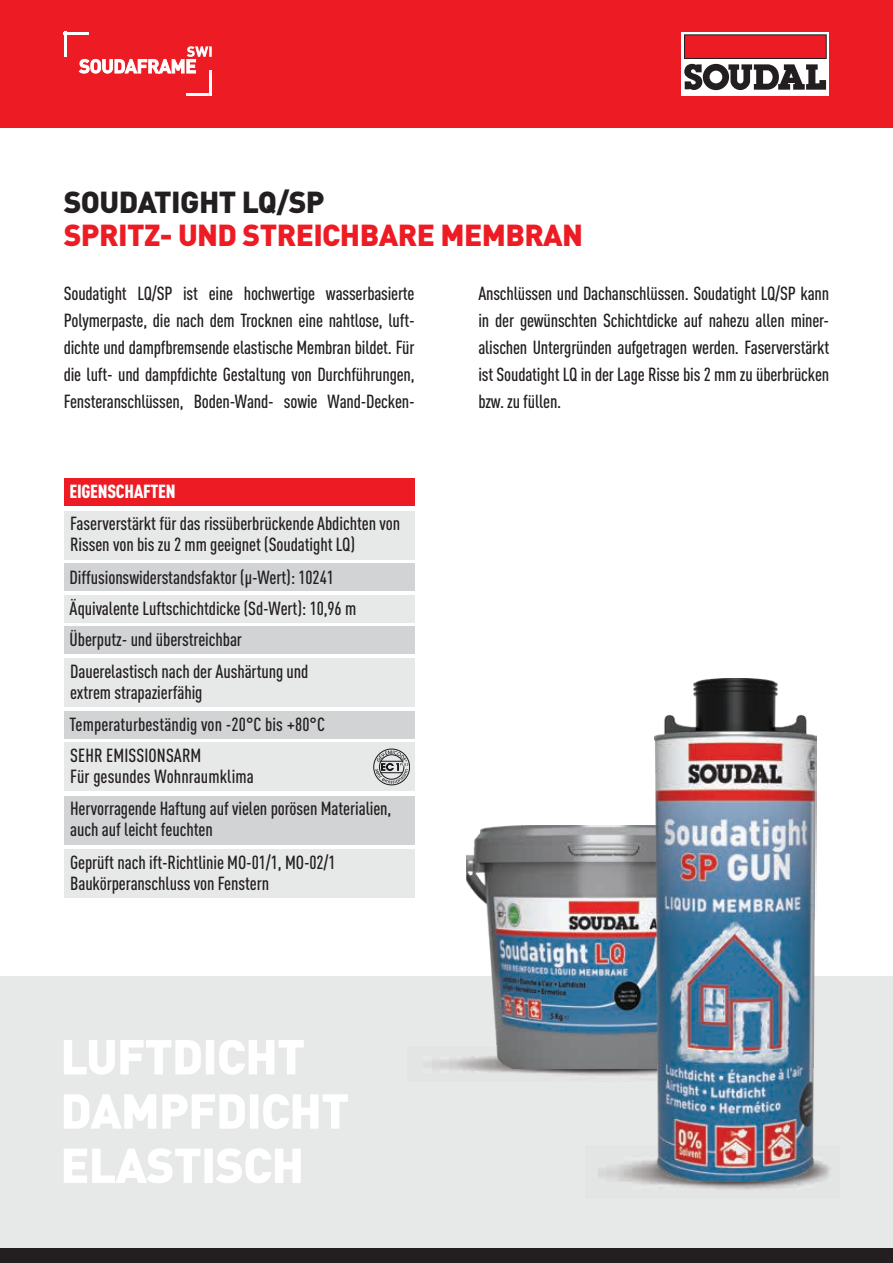
<style>
.page{position:relative;width:893px;height:1263px;background:#fff}
.page>*{position:absolute;margin:0;border:0;box-sizing:border-box;transform-origin:0 0}
.t1{font:900 30px "DIN Pro";letter-spacing:-.02em;color:#ed1c24}
.t2{font:900 30px "DIN Pro";letter-spacing:-.02em;color:#231f20}
.t3{font:500 condensed 18.75px/27px "DIN Pro";letter-spacing:-.005em;color:#231f20}
.t4{font:900 condensed 18.75px "DIN Pro";letter-spacing:-.015em;color:#fff}
</style>
<div class="page">
<div style="left:0;top:0;width:893px;height:128px;background:#ed1c24"></div>
<div style="left:0;top:1247px;width:893px;height:16px;background:#231f20"></div>
<div style="left:0;top:976px;width:893px;height:271px;background:#e7e8e8"></div>
<div style="left:681px;top:32px;width:148px;height:64px;background:#fff"></div>
<div style="left:684px;top:35px;width:142px;height:23px;background:#ed1c24"></div>
<div style="left:684px;top:35px;width:142px;height:24px;border:1px solid #231f20"></div>
<svg style="left:684px;top:64px;width:142px;height:26px"></svg>
<svg style="left:79px;top:46px;width:133px;height:27px"></svg>
<hr style="left:64px;top:32px;width:25px;height:2px;background:#fff">
<hr style="left:64px;top:32px;width:2px;height:25px;background:#fff">
<hr style="left:187px;top:93px;width:25px;height:3px;background:#fff">
<hr style="left:209px;top:71px;width:3px;height:25px;background:#fff">
<div style="left:64px;top:478px;width:351px;height:27px;background:#ed1c24"></div>
<div style="left:64px;top:511px;width:351px;height:48px;background:#e7e8e8"></div>
<div style="left:64px;top:564px;width:351px;height:27px;background:#d1d3d4"></div>
<div style="left:64px;top:595px;width:351px;height:27px;background:#e7e8e8"></div>
<div style="left:64px;top:626px;width:351px;height:27px;background:#d1d3d4"></div>
<div style="left:64px;top:658px;width:351px;height:49px;background:#e7e8e8"></div>
<div style="left:64px;top:711px;width:351px;height:27px;background:#d1d3d4"></div>
<div style="left:64px;top:742px;width:351px;height:49px;background:#e7e8e8"></div>
<div style="left:374px;top:749px;width:36px;height:36px;border:1px solid #19181c;border-radius:50%"></div>
<svg style="left:375px;top:750px;width:33px;height:33px"></svg>
<div style="left:64px;top:796px;width:351px;height:49px;background:#d1d3d4"></div>
<div style="left:64px;top:849px;width:351px;height:49px;background:#e7e8e8"></div>
<img style="left:431px;top:1057px;width:224px;height:23px">
<img style="left:467px;top:826px;width:188px;height:242px">
<img style="left:598px;top:1160px;width:233px;height:30px">
<img style="left:655px;top:678px;width:162px;height:504px">
<svg style="left:64px;top:1148px;width:237px;height:35px"></svg>
<svg style="left:64px;top:1094px;width:284px;height:35px"></svg>
<svg style="left:64px;top:1040px;width:240px;height:35px"></svg>
<h1 class="t2" style="left:64px;top:176px;width:262px">SOUDATIGHT LQ/SP</h1>
<h1 class="t1" style="left:64px;top:210px;width:521px">SPRITZ- UND STREICHBARE MEMBRAN</h1>
<p class="t3" style="left:64px;top:279px;width:352px;text-align:justify">Soudatight LQ/SP ist eine hochwertige wasserbasierte Polymerpaste, die nach dem Trocknen eine nahtlose, luft&shy;dichte und dampfbremsende elastische Membran bildet. Für die luft- und dampfdichte Gestaltung von Durchführungen, Fensteranschlüssen, Boden-Wand- sowie Wand-Decken-</p>
<p class="t3" style="left:478px;top:279px;width:352px;text-align:justify">Anschlüssen und Dachanschlüssen. Soudatight LQ/SP kann in der gewünschten Schichtdicke auf nahezu allen miner&shy;alischen Untergründen aufgetragen werden. Faserverstärkt ist Soudatight LQ in der Lage Risse bis 2 mm zu überbrücken bzw. zu füllen.</p>
<p class="t4" style="left:70px;top:477px;width:107px">EIGENSCHAFTEN</p>
<p class="t3" style="left:70px;top:512px;width:331px;line-height:21px">Faserverstärkt für das rissüberbrückende Abdichten von<br>Rissen von bis zu 2 mm geeignet (Soudatight LQ)</p>
<p class="t3" style="left:70px;top:560px;width:288px;line-height:31.3px">Diffusionswiderstandsfaktor (μ-Wert): 10241<br>Äquivalente Luftschichtdicke (Sd-Wert): 10,96 m Überputz- und überstreichbar<br>Dauerelastisch nach der Aushärtung und</p>
<p class="t3" style="left:70px;top:674px;width:257px;line-height:31.8px">extrem strapazierfähig<br>Temperaturbeständig von -20°C bis +80°C<br>SEHR EMISSIONSARM</p>
<p class="t3" style="left:70px;top:759px;width:323px;line-height:32.2px">Für gesundes Wohnraumklima<br>Hervorragende Haftung auf vielen porösen Materialien,</p>
<p class="t3" style="left:70px;top:812px;width:267px;line-height:32.2px">auch auf leicht feuchten<br>Geprüft nach ift-Richtlinie MO-01/1, MO-02/1</p>
<p class="t3" style="left:70px;top:868px;width:200px">Baukörperanschluss von Fenstern</p>
</div>
